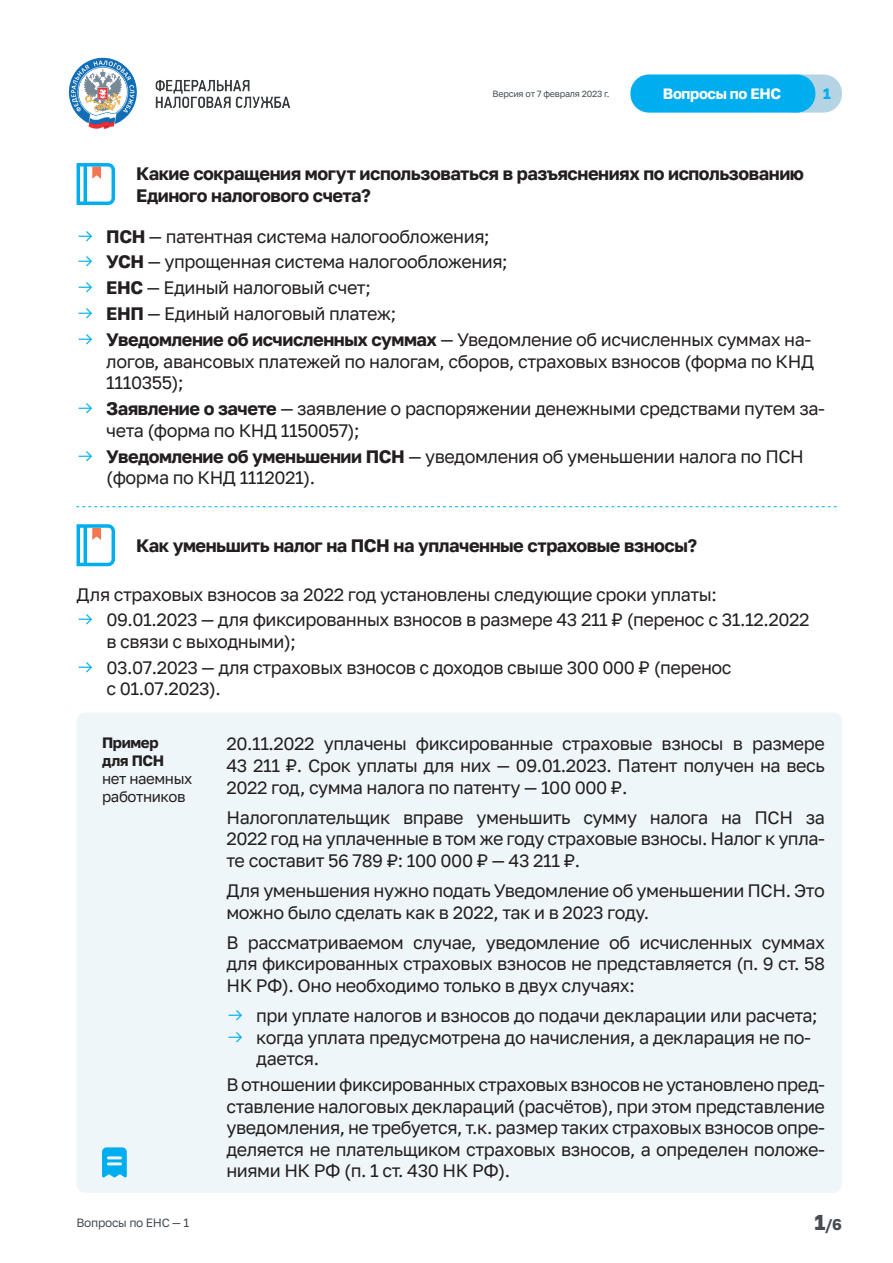
<style>
.page{position:relative;width:893px;height:1263px;background:#fff}
.page>*{position:absolute;margin:0;border:0;box-sizing:border-box;transform-origin:0 0}
.t1{font:18px/21.6px "Golos Text";letter-spacing:-.025em;color:#231f20}
.t2{font:700 18px/21.6px "Golos Text";letter-spacing:-.025em;color:#231f20}
.t3{font:700 15.45px "Golos Text";color:#454d52}
.t4{font:15px/18px "Golos Text";letter-spacing:-.025em;color:#231f20}
.t5{font:700 15px "Golos Text";letter-spacing:-.025em;color:#fff}
.t6{font:700 15px/18px "Golos Text";letter-spacing:-.025em;color:#231f20}
.t7{font:700 15px "Golos Text";color:#00aeef}
.t8{font:12px "Golos Text";letter-spacing:-.025em;color:#454d52}
.t9{font:9px "Golos Text";letter-spacing:-.025em;color:#454d52}
.s1{font-weight:700}
.s2{font-size:21.45px}
</style>
<div class="page">
<div style="left:774px;top:74px;width:68px;height:39px;background:#b4d4e4;border-radius:19px"></div>
<img style="left:69px;top:58px;width:222px;height:71px">
<div style="left:630px;top:74px;width:185px;height:39px;background:#00aeef;border-radius:19px"></div>
<svg style="left:77px;top:524px;width:38px;height:42px"></svg>
<svg style="left:77px;top:163px;width:38px;height:42px"></svg>
<div style="left:77px;top:712px;width:765px;height:481px;background:#eff6f9;border-radius:9px"></div>
<svg style="left:102px;top:1147px;width:25px;height:30px"></svg>
<svg style="left:76px;top:506px;width:761px;height:1px"></svg>
<p class="t9" style="left:493px;top:88px;width:119px">Версия от 7 февраля 2023 г.</p>
<p class="t5" style="left:663px;top:85px;width:120px">Вопросы по ЕНС</p>
<p class="t7" style="left:823px;top:85px;width:9px">1</p>
<p class="t2" style="left:136px;top:163px;width:669px">Какие сокращения могут использоваться в разъяснениях по использованию<br>Единого налогового счета?</p>
<p class="t1" style="left:106px;top:223px;width:706px;line-height:25.8px"><span class="s1">ПСН</span> — патентная система налогообложения;<br><span class="s1">УСН</span> — упрощенная система налогообложения;<br><span class="s1">ЕНС</span> — Единый налоговый счет;<br><span class="s1">ЕНП</span> — Единый налоговый платеж;<br><span class="s1">Уведомление об исчисленных суммах</span> — Уведомление об исчисленных суммах на-</p>
<p class="t1" style="left:106px;top:350px;width:709px">логов, авансовых платежей по налогам, сборов, страховых взносов (форма по КНД<br>1110355);</p>
<p class="t1" style="left:106px;top:398px;width:720px"><span class="s1">Заявление о зачете</span> — заявление о распоряжении денежными средствами путем за&shy;чета (форма по КНД 1150057);</p>
<p class="t1" style="left:106px;top:445px;width:699px"><span class="s1">Уведомление об уменьшении ПСН</span> — уведомления об уменьшении налога по ПСН (форма по КНД 1112021).</p>
<p class="t2" style="left:136px;top:535px;width:563px">Как уменьшить налог на ПСН на уплаченные страховые взносы?</p>
<p class="t1" style="left:106px;top:581px;width:705px;line-height:25.8px;text-indent:-30px">Для страховых взносов за 2022 год установлены следующие сроки уплаты:<br>09.01.2023 — для фиксированных взносов в размере 43 211 ₽ (перенос с 31.12.2022</p>
<p class="t1" style="left:106px;top:628px;width:627px;line-height:25.8px">в связи с выходными);<br>03.07.2023 — для страховых взносов с доходов свыше 300 000 ₽ (перенос</p>
<p class="t1" style="left:106px;top:678px;width:116px">с 01.07.2023).</p>
<p class="t6" style="left:102px;top:733px;width:64px">Пример для ПСН</p>
<p class="t4" style="left:102px;top:769px;width:92px">нет наемных работников</p>
<p class="t1" style="left:226px;top:733px;width:600px;text-align:justify">20.11.2022 уплачены фиксированные страховые взносы в размере 43 211 ₽. Срок уплаты для них — 09.01.2023. Патент получен на весь 2022 год, сумма налога по патенту — 100 000 ₽.</p>
<p class="t1" style="left:226px;top:806px;width:600px;text-align:justify">Налогоплательщик вправе уменьшить сумму налога на ПСН за 2022 год на уплаченные в том же году страховые взносы. Налог к упла&shy;те составит 56 789 ₽: 100 000 ₽ — 43 211 ₽.</p>
<p class="t1" style="left:226px;top:879px;width:600px">Для уменьшения нужно подать Уведомление об уменьшении ПСН. Это можно было сделать как в 2022, так и в 2023 году.</p>
<p class="t1" style="left:226px;top:931px;width:600px;text-align:justify">В рассматриваемом случае, уведомление об исчисленных суммах для фиксированных страховых взносов не представляется (п. 9 ст. 58<br>НК РФ). Оно необходимо только в двух случаях:</p>
<p class="t1" style="left:256px;top:1004px;width:563px">при уплате налогов и взносов до подачи декларации или расчета; когда уплата предусмотрена до начисления, а декларация не по&shy;дается.</p>
<p class="t1" style="left:226px;top:1074px;width:600px;text-align:justify">В отношении фиксированных страховых взносов не установлено пред&shy;ставление налоговых деклараций (расчётов), при этом представление уведомления, не требуется, т.к. размер таких страховых взносов опре&shy;деляется не плательщиком страховых взносов, а определен положе&shy;ниями НК РФ (п. 1 ст. 430 НК РФ).</p>
<p class="t8" style="left:77px;top:1215px;width:114px">Вопросы по ЕНС — 1</p>
<p class="t3" style="left:815px;top:1215px;width:29px"><span class="s2">1</span>/6</p>
</div>
